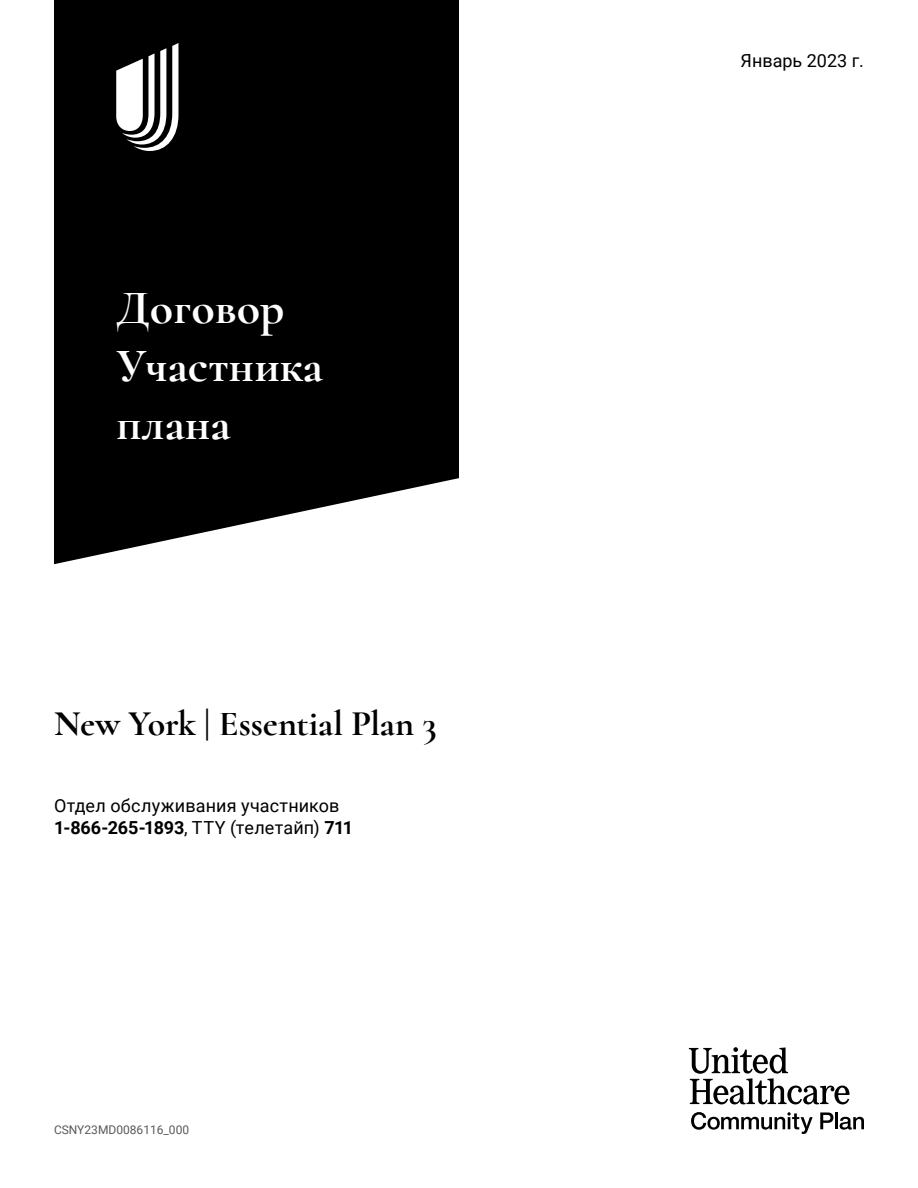
<style>
.page{position:relative;width:918px;height:1188px;background:#fff}
.page>*{position:absolute;margin:0;border:0;box-sizing:border-box;transform-origin:0 0}
.Cover___REV_Head___3{font:700 48px/57.6px "Cormorant";color:#fff}
.Cover___Plan_name{font:700 36px "Cormorant";letter-spacing:-.005em;color:#000}
.Cover___Phone___URL{font:18px/21.6px "Roboto";letter-spacing:.01em;color:#000}
.Cover___top_right{font:18px "Roboto";color:#000}
.codes_______8pt{font:12px "Roboto";color:#58595b}
.s1{font-weight:700}
</style>
<div class="page">
<svg style="left:54px;top:0;width:405px;height:564px;fill:#000"></svg>
<svg style="left:116px;top:43px;width:62px;height:108px"></svg>
<svg style="left:689px;top:1047px;width:160px;height:57px"></svg>
<svg style="left:691px;top:1112px;width:122px;height:22px"></svg>
<svg style="left:820px;top:1112px;width:13px;height:17px"></svg>
<hr style="left:835px;top:1112px;width:3px;height:17px;background:#000">
<svg style="left:840px;top:1117px;width:24px;height:13px"></svg>
<p class="Cover___REV_Head___3" style="left:116px;top:279px;width:208px">Договор<br>Участника плана</p>
<p class="Cover___Plan_name" style="left:54px;top:702px;width:384px">New York | Essential Plan 3</p>
<p class="Cover___Phone___URL" style="left:54px;top:794px;width:301px">Отдел обслуживания участников<br><span class="s1">1-866-265-1893</span>, TTY (телетайп) <span class="s1">711</span></p>
<p class="codes_______8pt" style="left:54px;top:1121px;width:137px">CSNY23MD0086116_000</p>
<p class="Cover___top_right" style="left:741px;top:48px;width:125px">Январь 2023 г.</p>
</div>
